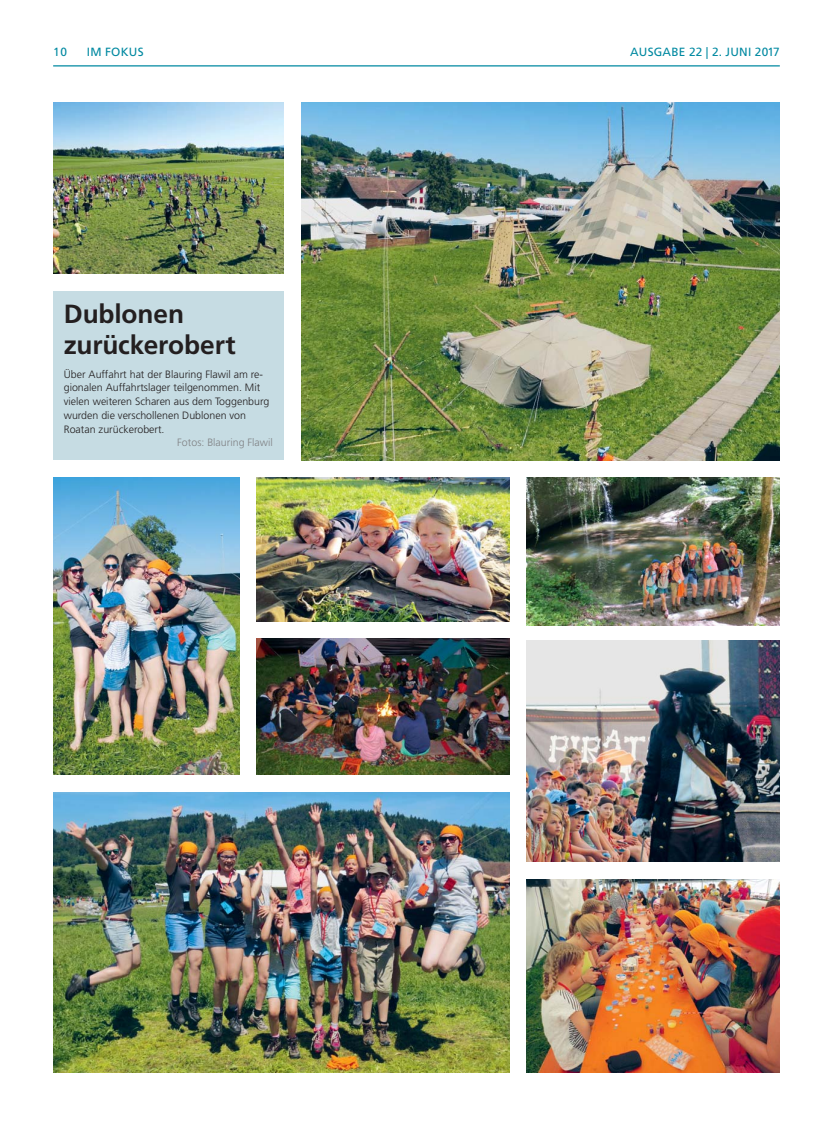
<style>
.page{position:relative;width:833px;height:1134px;background:#fff}
.page>*{position:absolute;margin:0;border:0;box-sizing:border-box;transform-origin:0 0}
.t1{font:700 26.25px/31.2px "Frutiger LT Std";letter-spacing:-.005em;color:#231f20}
.t2{font:11.88px "Frutiger LT Std";letter-spacing:.02em;color:#0089a1}
.t3{font:300 10.62px/13.8px "Frutiger LT Std";color:#231f20}
.t4{font:300 10.62px "Frutiger LT Std";color:#808285}
</style>
<div class="page">
<div style="left:53px;top:291px;width:230px;height:169px;background:#c6dce3"></div>
<hr style="left:53px;top:65px;width:727px;height:1px;background:#0089a1">
<img style="left:527px;top:640px;width:253px;height:222px">
<img style="left:301px;top:103px;width:479px;height:357px">
<img style="left:53px;top:478px;width:186px;height:296px">
<img style="left:257px;top:478px;width:252px;height:144px">
<img style="left:257px;top:639px;width:252px;height:135px">
<img style="left:527px;top:879px;width:253px;height:193px">
<img style="left:53px;top:792px;width:456px;height:281px">
<img style="left:527px;top:478px;width:253px;height:147px">
<img style="left:53px;top:103px;width:230px;height:171px">
<p class="t2" style="left:53px;top:46px;width:15px">10</p>
<p class="t2" style="left:87px;top:46px;width:58px">IM FOKUS</p>
<p class="t2" style="left:630px;top:46px;width:151px">AUSGABE 22 | 2. JUNI 2017</p>
<h1 class="t1" style="left:64px;top:299px;width:173px">Dublonen zurückerobert</h1>
<p class="t3" style="left:64px;top:368px;width:207px">Über Auffahrt hat der Blauring Flawil am re&shy;gionalen Auffahrtslager teilgenommen. Mit vielen weiteren Scharen aus dem Toggenburg wurden die verschollenen Dublonen von Roatan zurückerobert.</p>
<p class="t4" style="left:177px;top:438px;width:97px">Fotos: Blauring Flawil</p>
</div>
